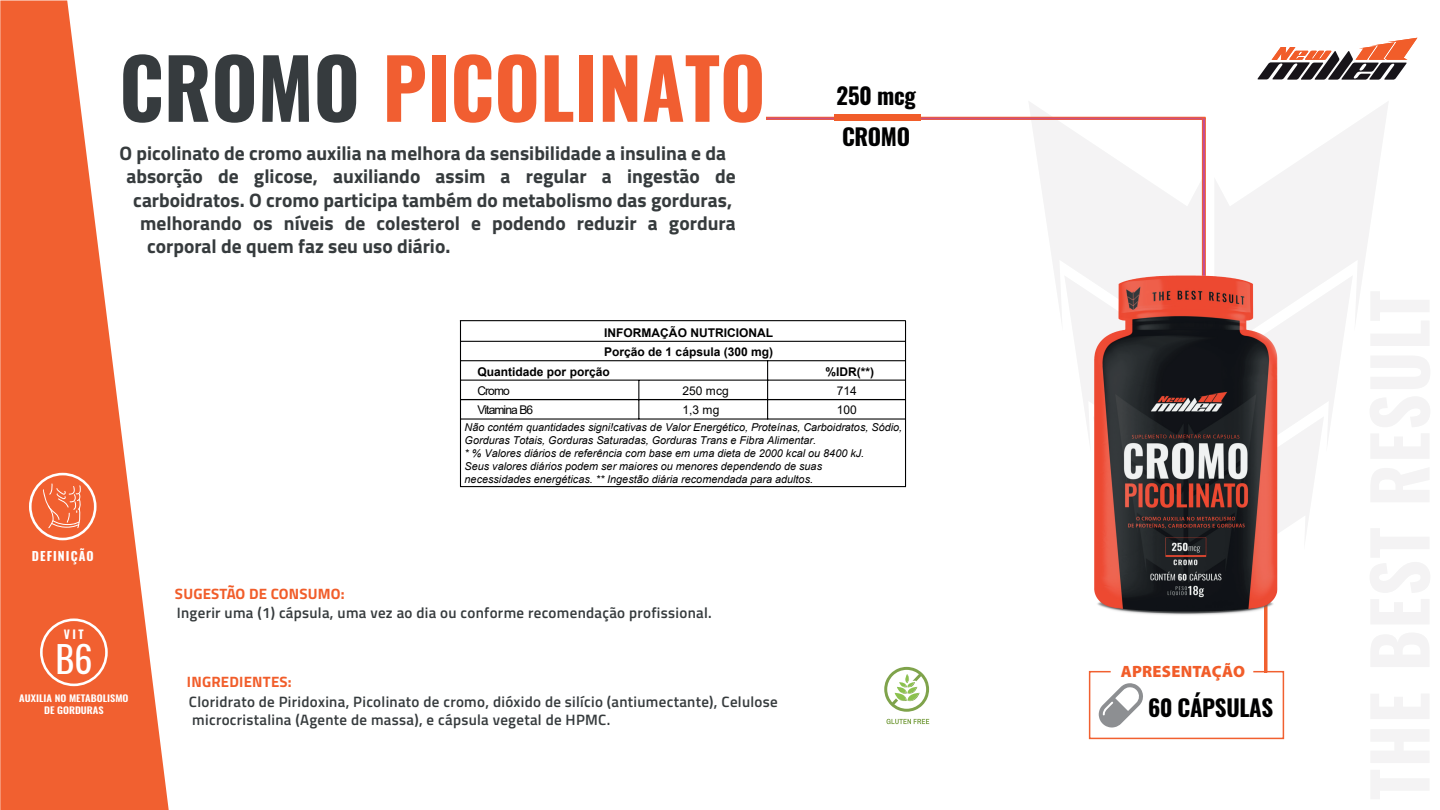
<style>
.page{position:relative;width:1440px;height:810px;background:#fff}
.page>*{position:absolute;margin:0;border:0;box-sizing:border-box;transform-origin:0 0}
.t1{font:700 82.2px "Oswald";color:#f15e31;scale:.95 1}
.t2{font:36.22px "Oswald";color:#fff}
.t3{font:700 22.95px/41.2px "Oswald";letter-spacing:-.015em;color:#000001}
.t4{font:700 19.5px "Titillium";color:#363b3d}
.t5{font:900 16.42px "Myriad Pro";letter-spacing:.015em;color:#f15d2a}
.t6{font:600 15px/18px "Titillium";letter-spacing:.02em;color:#363b3d}
.t7{font:700 15px "Titillium";letter-spacing:.015em;color:#f15d2a}
.t8{font:700 12.3px "Oswald";letter-spacing:.09em;color:#fff}
.t9{font:700 12px "Arial";color:#000001}
.t10{font:12px/18.8px "Arial";letter-spacing:-.075em;color:#000001}
.t11{font:700 11.7px "Oswald";color:#fff}
.t12{font:italic 10.8px/13px "Arial";color:#000001}
.t13{font:600 9.3px/12.6px "Oswald";color:#fff;text-align:center;scale:1.11 1}
.s1{color:#363b3e}
</style>
<div class="page">
<svg style="left:1028px;top:102px;width:175px;height:138px"></svg>
<svg style="left:1258px;top:38px;width:159px;height:42px"></svg>
<div style="left:766px;top:117px;width:439px;height:3px;border:1px solid #f16030"></div>
<div style="left:1202px;top:118px;width:4px;height:184px;border:1px solid #f16030"></div>
<svg style="left:0;top:0;width:169px;height:810px;fill:#f16030"></svg>
<svg style="left:886px;top:719px;width:43px;height:5px"></svg>
<svg style="left:884px;top:667px;width:45px;height:45px"></svg>
<div style="left:1264px;top:416px;width:3px;height:256px;border:1px solid #f16030"></div>
<svg style="left:1215px;top:102px;width:173px;height:138px"></svg>
<hr style="left:460px;top:321px;width:1px;height:166px;background:#000001">
<hr style="left:638px;top:380px;width:1px;height:39px;background:#000001">
<hr style="left:767px;top:361px;width:1px;height:58px;background:#000001">
<hr style="left:460px;top:320px;width:446px;height:1px;background:#000001">
<hr style="left:460px;top:341px;width:446px;height:1px;background:#000001">
<hr style="left:460px;top:360px;width:446px;height:1px;background:#000001">
<hr style="left:460px;top:418px;width:446px;height:2px;background:#000001">
<hr style="left:460px;top:380px;width:446px;height:1px;background:#000001">
<hr style="left:460px;top:399px;width:446px;height:1px;background:#000001">
<hr style="left:460px;top:486px;width:446px;height:1px;background:#000001">
<hr style="left:905px;top:321px;width:1px;height:166px;background:#000001">
<img style="left:1049px;top:240px;width:319px;height:408px">
<svg style="left:1088px;top:670px;width:197px;height:70px"></svg>
<div style="left:834px;top:114px;width:86px;height:6px;background:#f15d2a"></div>
<svg style="left:29px;top:473px;width:68px;height:67px;background:#f37b53"></svg>
<svg style="left:40px;top:618px;width:68px;height:68px;background:#f27247"></svg>
<h1 class="t1" style="left:119px;top:31px;width:682px"><span class="s1">CROMO</span> PICOLINATO</h1>
<h3 class="t4" style="left:120px;top:139px;width:608px">O picolinato de cromo auxilia na melhora da sensibilidade a insulina e da</h3>
<h3 class="t4" style="left:126px;top:162px;width:611px">absorção de glicose, auxiliando assim a regular a ingestão de</h3>
<h3 class="t4" style="left:133px;top:185px;width:600px">carboidratos. O cromo participa também do metabolismo das gorduras,</h3>
<h3 class="t4" style="left:140px;top:208px;width:597px">melhorando os níveis de colesterol e podendo reduzir a gordura</h3>
<h3 class="t4" style="left:147px;top:232px;width:305px">corporal de quem faz seu uso diário.</h3>
<h3 class="t3" style="left:836px;top:76px;width:81px">250 mcg<br>CROMO</h3>
<p class="t8" style="left:32px;top:548px;width:63px">DEFINIÇÃO</p>
<p class="t11" style="left:64px;top:626px;width:21px">VIT</p>
<h2 class="t2" style="left:56px;top:634px;width:38px">B6</h2>
<p class="t13" style="left:19px;top:692px;width:100px">AUXILIA NO METABOLISMO<br>DE GORDURAS</p>
<h3 class="t7" style="left:175px;top:582px;width:171px">SUGESTÃO DE CONSUMO:</h3>
<p class="t9" style="left:604px;top:324px;width:170px">INFORMAÇÃO NUTRICIONAL</p>
<p class="t9" style="left:604px;top:343px;width:170px">Porção de 1 cápsula (300 mg)</p>
<p class="t9" style="left:478px;top:363px;width:134px">Quantidade por porção</p>
<p class="t9" style="left:825px;top:363px;width:50px">%IDR(**)</p>
<p class="t10" style="left:477px;top:381px;width:57px">Cromo<br>Vitamina B6</p>
<p class="t10" style="left:683px;top:381px;width:48px">250 mcg<br>1,3 mg</p>
<p class="t10" style="left:837px;top:381px;width:22px">714<br>100</p>
<p class="t12" style="left:465px;top:421px;width:439px">Não contém quantidades signi!cativas de Valor Energético, Proteínas, Carboidratos, Sódio, Gorduras Totais, Gorduras Saturadas, Gorduras Trans e Fibra Alimentar.<br>* % Valores diários de referência com base em uma dieta de 2000 kcal ou 8400 kJ.<br>Seus valores diários podem ser maiores ou menores dependendo de suas<br>necessidades energéticas. ** Ingestão diária recomendada para adultos.</p>
<h3 class="t6" style="left:177px;top:603px;width:537px">Ingerir uma (1) cápsula, uma vez ao dia ou conforme recomendação profissional.</h3>
<h3 class="t7" style="left:187px;top:671px;width:106px">INGREDIENTES:</h3>
<h3 class="t6" style="left:189px;top:692px;width:590px">Cloridrato de Piridoxina, Picolinato de cromo, dióxido de silício (antiumectante), Celulose microcristalina (Agente de massa), e cápsula vegetal de HPMC.</h3>
<h3 class="t5" style="left:1121px;top:661px;width:126px">APRESENTAÇÃO</h3>
<h3 class="t3" style="left:1148px;top:688px;width:127px">60 CÁPSULAS</h3>
</div>
